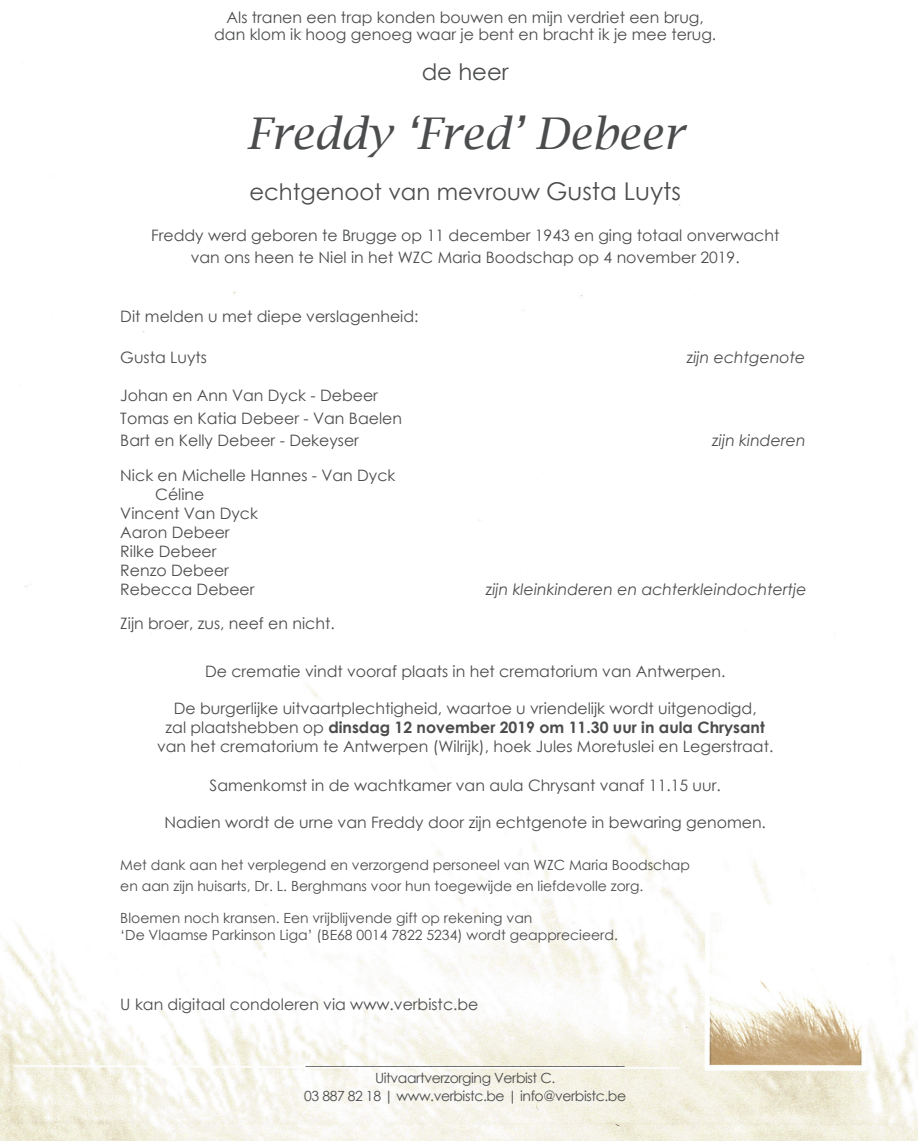
<style>
.page{position:relative;width:918px;height:1141px;background:#fff}
.page>*{position:absolute;margin:0;border:0;box-sizing:border-box;transform-origin:0 0}
.t1{font:italic 43.75px "Lucida Bright";color:#4b4c4d}
.t2{font:22.75px "Century Gothic";color:#4b4c4d}
.Familie{font:15.75px "Century Gothic";color:#4b4c4d}
.Familie-2{font:italic 15.75px "Century Gothic";color:#4b4c4d}
.Familie-3{font:700 15.75px "Century Gothic";color:#4b4c4d}
.Familie-4{font:14px "Century Gothic";color:#4b4c4d}
.Familie-5{font:14px "Century Gothic";letter-spacing:-.03em;color:#4b4c4d}
.s1{font-size:24.5px}
.s2{font-weight:400}
</style>
<div class="page">
<img style="left:0;top:31px;width:918px;height:1110px">
<p class="Familie" style="left:227px;top:6px;width:479px">Als tranen een trap konden bouwen en mijn verdriet een brug,</p>
<p class="Familie" style="left:214px;top:24px;width:504px">dan klom ik hoog genoeg waar je bent en bracht ik je mee terug.</p>
<p class="t2" style="left:422px;top:55px;width:88px">de heer</p>
<p class="t1" style="left:247px;top:108px;width:438px">Freddy ‘Fred’ Debeer</p>
<p class="t2" style="left:249px;top:176px;width:433px">echtgenoot van mevrouw <span class="s1">Gusta Luyts</span></p>
<p class="Familie" style="left:151px;top:224px;width:630px">Freddy werd geboren te Brugge op 11 december 1943 en ging totaal onverwacht</p>
<p class="Familie" style="left:191px;top:247px;width:550px">van ons heen te Niel in het WZC Maria Boodschap op 4 november 2019.</p>
<p class="Familie" style="left:120px;top:305px;width:300px">Dit melden u met diepe verslagenheid:</p>
<p class="Familie" style="left:120px;top:347px;width:88px">Gusta Luyts</p>
<p class="Familie-2" style="left:687px;top:347px;width:120px">zijn echtgenote</p>
<p class="Familie" style="left:120px;top:385px;width:259px">Johan en Ann Van Dyck - Debeer</p>
<p class="Familie" style="left:120px;top:407px;width:283px">Tomas en Katia Debeer - Van Baelen</p>
<p class="Familie" style="left:120px;top:430px;width:240px">Bart en Kelly Debeer - Dekeyser</p>
<p class="Familie-2" style="left:712px;top:430px;width:95px">zijn kinderen</p>
<p class="Familie" style="left:120px;top:464px;width:277px">Nick en Michelle Hannes - Van Dyck</p>
<p class="Familie" style="left:155px;top:483px;width:51px">Céline</p>
<p class="Familie" style="left:120px;top:502px;width:139px">Vincent Van Dyck</p>
<p class="Familie" style="left:120px;top:521px;width:111px">Aaron Debeer</p>
<p class="Familie" style="left:120px;top:540px;width:98px">Rilke Debeer</p>
<p class="Familie" style="left:120px;top:559px;width:110px">Renzo Debeer</p>
<p class="Familie" style="left:120px;top:578px;width:136px">Rebecca Debeer</p>
<p class="Familie-2" style="left:486px;top:578px;width:322px">zijn kleinkinderen en achterkleindochtertje</p>
<p class="Familie" style="left:120px;top:612px;width:216px">Zijn broer, zus, neef en nicht.</p>
<p class="Familie" style="left:205px;top:661px;width:522px">De crematie vindt vooraf plaats in het crematorium van Antwerpen.</p>
<p class="Familie" style="left:174px;top:697px;width:584px">De burgerlijke uitvaartplechtigheid, waartoe u vriendelijk wordt uitgenodigd,</p>
<p class="Familie-3" style="left:166px;top:715px;width:601px"><span class="s2">zal plaatshebben op</span> dinsdag 12 november 2019 om 11.30 uur in aula Chrysant</p>
<p class="Familie" style="left:157px;top:735px;width:618px">van het crematorium te Antwerpen (Wilrijk), hoek Jules Moretuslei en Legerstraat.</p>
<p class="Familie" style="left:209px;top:775px;width:513px">Samenkomst in de wachtkamer van aula Chrysant vanaf 11.15 uur.</p>
<p class="Familie" style="left:164px;top:811px;width:603px">Nadien wordt de urne van Freddy door zijn echtgenote in bewaring genomen.</p>
<p class="Familie-4" style="left:120px;top:855px;width:571px">Met dank aan het verplegend en verzorgend personeel van WZC Maria Boodschap</p>
<p class="Familie-4" style="left:120px;top:876px;width:525px">en aan zijn huisarts, Dr. L. Berghmans voor hun toegewijde en liefdevolle zorg.</p>
<p class="Familie-4" style="left:120px;top:908px;width:414px">Bloemen noch kransen. Een vrijblijvende gift op rekening van</p>
<p class="Familie-4" style="left:120px;top:925px;width:499px">‘De Vlaamse Parkinson Liga’ (BE68 0014 7822 5234) wordt geapprecieerd.</p>
<p class="Familie" style="left:120px;top:993px;width:360px">U kan digitaal condoleren via www.verbistc.be</p>
<p class="Familie" style="left:306px;top:1048px;width:320px">___________________________________________</p>
<p class="Familie-5" style="left:375px;top:1068px;width:182px">Uitvaartverzorging Verbist C.</p>
<p class="Familie-5" style="left:304px;top:1086px;width:323px">03 887 82 18 | www.verbistc.be | info@verbistc.be</p>
</div>
